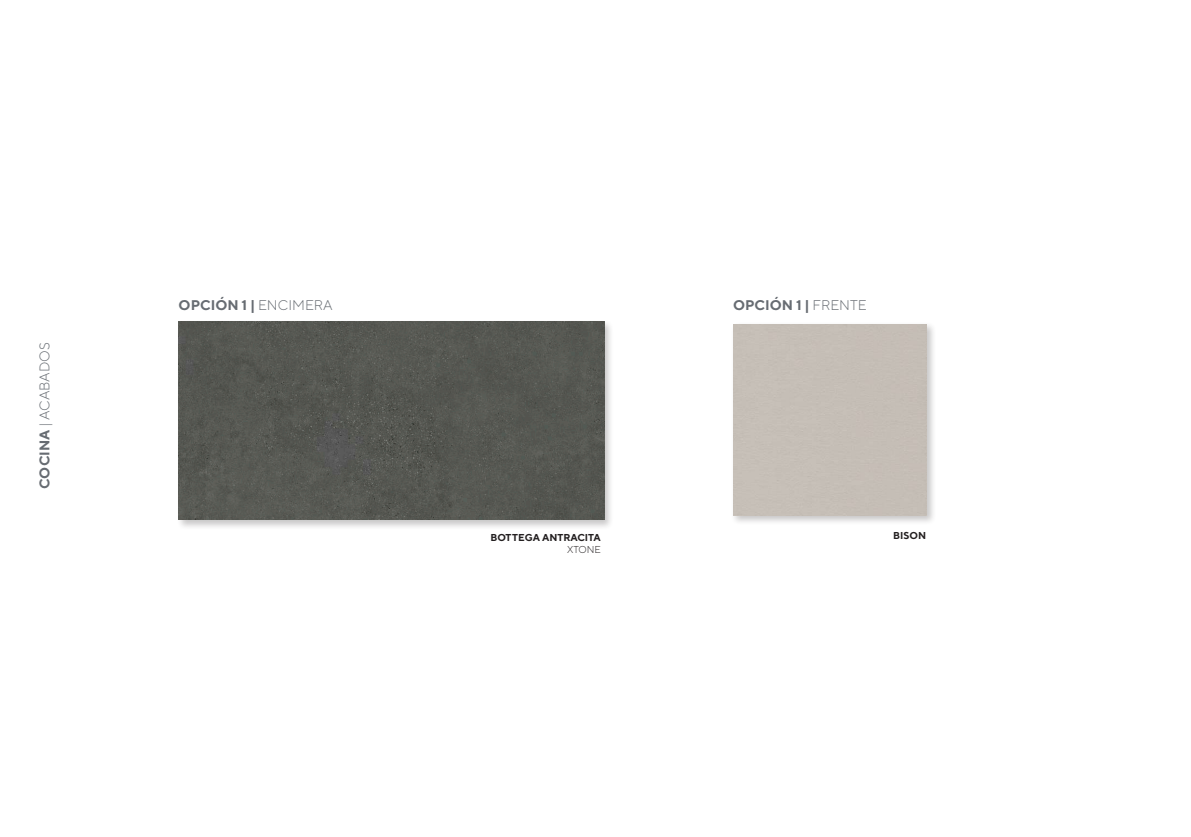
<style>
.page{position:relative;width:1191px;height:837px;background:#fff}
.page>*{position:absolute;margin:0;border:0;box-sizing:border-box;transform-origin:0 0}
.t1{font:700 14px "TT Norms";color:#676c72}
.t2{font:300 14px "TT Norms";color:#676c72}
.t3{font:700 10px "TT Norms";color:#231f20}
.t4{font:300 10px "TT Norms";color:#231f20}
.s1{font-weight:700}
.s2{font-weight:300}
</style>
<div class="page">
<div style="left:731px;top:322px;width:205px;height:203px;background:#231f20;opacity:.25"></div>
<div style="left:733px;top:324px;width:193px;height:191px;background:#c5beb6"></div>
<div style="left:177px;top:319px;width:437px;height:211px;background:#231f20;opacity:.25"></div>
<img style="left:179px;top:321px;width:425px;height:198px">
<p class="t2" style="left:36px;top:488px;width:148px;rotate:-90deg"><span class="s1">COCINA</span> | ACABADOS</p>
<p class="t1" style="left:179px;top:296px;width:155px">OPCIÓN 1 | <span class="s2">ENCIMERA</span></p>
<p class="t3" style="left:490px;top:530px;width:112px">BOTTEGA ANTRACITA</p>
<p class="t4" style="left:567px;top:543px;width:35px">XTONE</p>
<p class="t1" style="left:733px;top:296px;width:135px">OPCIÓN 1 | <span class="s2">FRENTE</span></p>
<p class="t3" style="left:893px;top:529px;width:34px">BISON</p>
</div>
